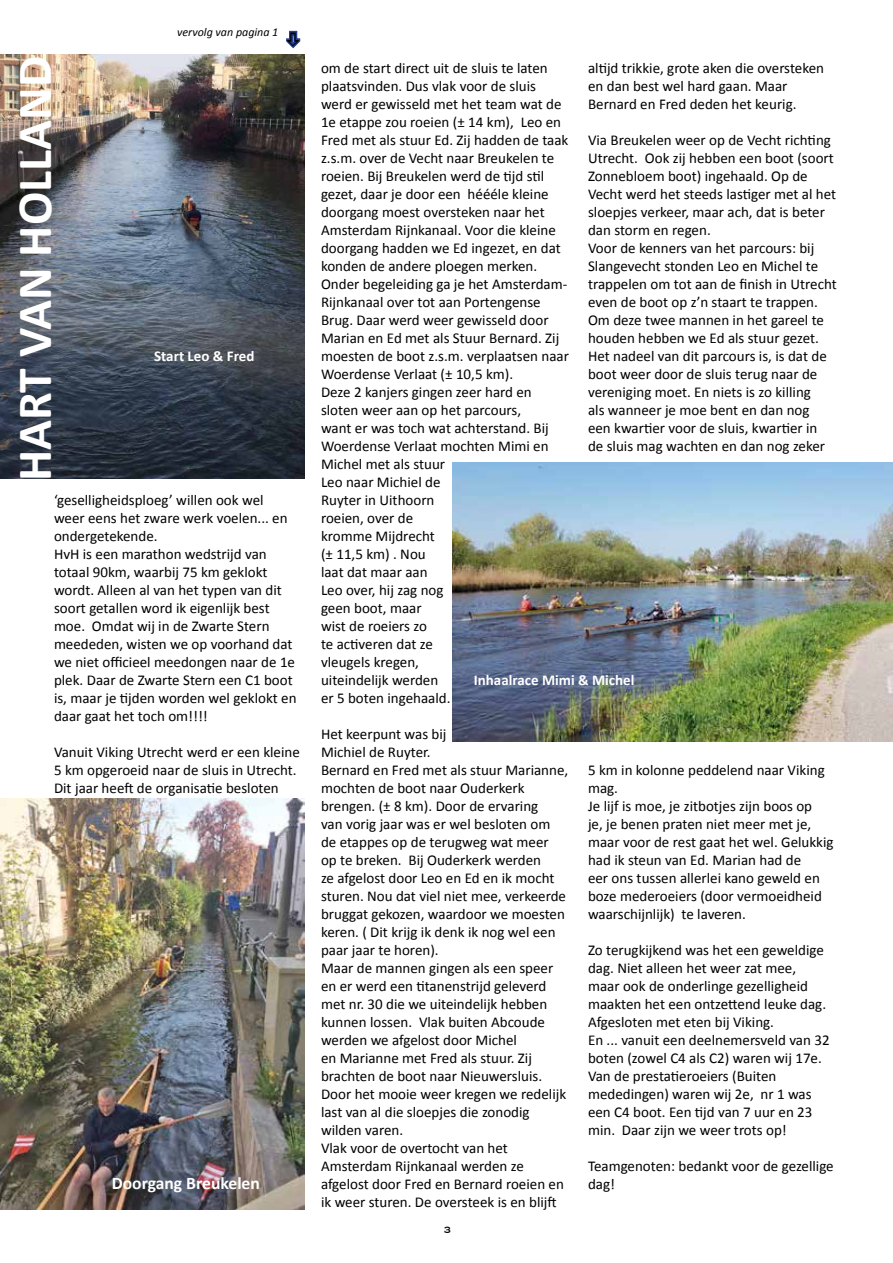
<style>
.page{position:relative;width:893px;height:1263px;background:#fff}
.page>*{position:absolute;margin:0;border:0;box-sizing:border-box;transform-origin:0 0}
.t1{font:700 49.5px "Calibri";color:#fff}
.t2{font:700 17.55px "Calibri";color:#fff}
.t3{font:15px/18px "Calibri";color:#000}
.t4{font:700 15px "Calibri";color:#fff}
.t5{font:italic 12px "Calibri";color:#000}
.t6{font:12px "Copperplate";color:#000}
</style>
<div class="page">
<img style="left:0;top:798px;width:305px;height:411px">
<img style="left:453px;top:463px;width:440px;height:278px">
<img style="left:0;top:54px;width:305px;height:424px">
<svg style="left:286px;top:30px;width:15px;height:19px"></svg>
<p class="t5" style="left:177px;top:25px;width:103px">vervolg van pagina 1</p>
<h1 class="t1" style="left:4px;top:481px;width:421px;rotate:-90deg">HART VAN HOLLAND</h1>
<p class="t3" style="left:588px;top:59px;width:237px">altijd trikkie, grote aken die oversteken en dan best wel hard gaan. Maar<br>Bernard en Fred deden het keurig.</p>
<p class="t3" style="left:588px;top:131px;width:250px">Via Breukelen weer op de Vecht richting Utrecht. Ook zij hebben een boot (soort Zonnebloem boot) ingehaald. Op de Vecht werd het steeds lastiger met al het sloepjes verkeer, maar ach, dat is beter dan storm en regen.<br>Voor de kenners van het parcours: bij Slangevecht stonden Leo en Michel te trappelen om tot aan de finish in Utrecht even de boot op z’n staart te trappen.<br>Om deze twee mannen in het gareel te houden hebben we Ed als stuur gezet.<br>Het nadeel van dit parcours is, is dat de boot weer door de sluis terug naar de vereniging moet. En niets is zo killing<br>als wanneer je moe bent en dan nog<br>een kwartier voor de sluis, kwartier in<br>de sluis mag wachten en dan nog zeker</p>
<p class="t3" style="left:321px;top:59px;width:250px">om de start direct uit de sluis te laten plaatsvinden. Dus vlak voor de sluis werd er gewisseld met het team wat de<br>1e etappe zou roeien (± 14 km), Leo en<br>Fred met als stuur Ed. Zij hadden de taak z.s.m. over de Vecht naar Breukelen te roeien. Bij Breukelen werd de tijd stil gezet, daar je door een héééle kleine doorgang moest oversteken naar het<br>Amsterdam Rijnkanaal. Voor die kleine doorgang hadden we Ed ingezet, en dat konden de andere ploegen merken.<br>Onder begeleiding ga je het Amsterdam-<br>Rijnkanaal over tot aan Portengense<br>Brug. Daar werd weer gewisseld door<br>Marian en Ed met als Stuur Bernard. Zij moesten de boot z.s.m. verplaatsen naar<br>Woerdense Verlaat (± 10,5 km).<br>Deze 2 kanjers gingen zeer hard en sloten weer aan op het parcours,<br>want er was toch wat achterstand. Bij<br>Woerdense Verlaat mochten Mimi en<br>Michel met als stuur<br>Leo naar Michiel de<br>Ruyter in Uithoorn<br>roeien, over de<br>kromme Mijdrecht<br>(± 11,5 km) . Nou<br>laat dat maar aan<br>Leo over, hij zag nog<br>geen boot, maar<br>wist de roeiers zo<br>te activeren dat ze<br>vleugels kregen,<br>uiteindelijk werden<br>er 5 boten ingehaald.</p>
<p class="t3" style="left:321px;top:725px;width:249px">Het keerpunt was bij<br>Michiel de Ruyter.<br>Bernard en Fred met als stuur Marianne, mochten de boot naar Ouderkerk brengen. (± 8 km). Door de ervaring<br>van vorig jaar was er wel besloten om de etappes op de terugweg wat meer op te breken. Bij Ouderkerk werden<br>ze afgelost door Leo en Ed en ik mocht sturen. Nou dat viel niet mee, verkeerde bruggat gekozen, waardoor we moesten keren. ( Dit krijg ik denk ik nog wel een paar jaar te horen).<br>Maar de mannen gingen als een speer en er werd een titanenstrijd geleverd met nr. 30 die we uiteindelijk hebben kunnen lossen. Vlak buiten Abcoude werden we afgelost door Michel<br>en Marianne met Fred als stuur. Zij brachten de boot naar Nieuwersluis.<br>Door het mooie weer kregen we redelijk last van al die sloepjes die zonodig wilden varen.<br>Vlak voor de overtocht van het<br>Amsterdam Rijnkanaal werden ze afgelost door Fred en Bernard roeien en ik weer sturen. De oversteek is en blijft</p>
<p class="t4" style="left:154px;top:347px;width:102px">Start Leo &amp; Fred</p>
<p class="t3" style="left:54px;top:491px;width:244px">‘geselligheidsploeg’ willen ook wel weer eens het zware werk voelen... en ondergetekende.<br>HvH is een marathon wedstrijd van totaal 90km, waarbij 75 km geklokt wordt. Alleen al van het typen van dit soort getallen word ik eigenlijk best moe. Omdat wij in de Zwarte Stern meededen, wisten we op voorhand dat we niet officieel meedongen naar de 1e plek. Daar de Zwarte Stern een C1 boot is, maar je tijden worden wel geklokt en daar gaat het toch om!!!!</p>
<p class="t3" style="left:54px;top:743px;width:247px">Vanuit Viking Utrecht werd er een kleine<br>5 km opgeroeid naar de sluis in Utrecht.<br>Dit jaar heeft de organisatie besloten</p>
<p class="t4" style="left:474px;top:671px;width:162px">Inhaalrace Mimi &amp; Michel</p>
<p class="t3" style="left:588px;top:761px;width:247px">5 km in kolonne peddelend naar Viking mag.<br>Je lijf is moe, je zitbotjes zijn boos op<br>je, je benen praten niet meer met je, maar voor de rest gaat het wel. Gelukkig had ik steun van Ed. Marian had de<br>eer ons tussen allerlei kano geweld en boze mederoeiers (door vermoeidheid waarschijnlijk) te laveren.</p>
<p class="t3" style="left:588px;top:941px;width:243px">Zo terugkijkend was het een geweldige dag. Niet alleen het weer zat mee, maar ook de onderlinge gezelligheid maakten het een ontzettend leuke dag.<br>Afgesloten met eten bij Viking.<br>En ... vanuit een deelnemersveld van 32 boten (zowel C4 als C2) waren wij 17e.<br>Van de prestatieroeiers (Buiten mededingen) waren wij 2e, nr 1 was een C4 boot. Een tijd van 7 uur en 23 min. Daar zijn we weer trots op!</p>
<p class="t3" style="left:588px;top:1157px;width:247px">Teamgenoten: bedankt voor de gezellige</p>
<p class="t2" style="left:112px;top:1173px;width:150px">Doorgang Breukelen</p>
<p class="t3" style="left:588px;top:1175px;width:29px">dag!</p>
<p class="t6" style="left:444px;top:1222px;width:9px">3</p>
</div>
